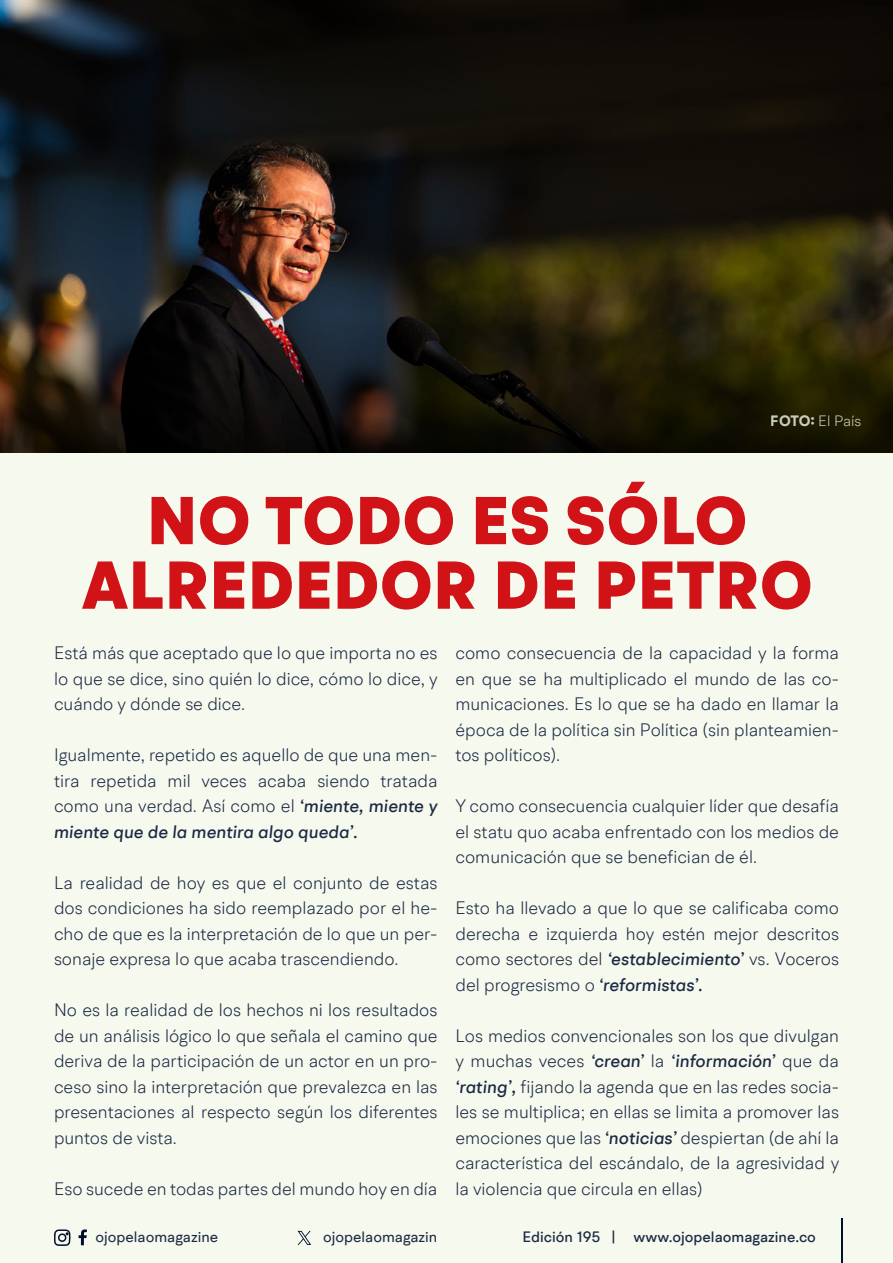
<style>
.page{position:relative;width:893px;height:1263px;background:#f6f9ee}
.page>*{position:absolute;margin:0;border:0;box-sizing:border-box;transform-origin:0 0}
.t1{font:900 67.5px/64.5px "BR Hendrix";letter-spacing:.01em;color:#d11217;text-align:center}
.t2{font:300 18px/25.5px "BR Hendrix";color:#1b2943;text-align:justify}
.t3{font:500 15px "BR Hendrix";color:#1b2943}
.t4{font:15px "BR Hendrix";color:#1b2943}
.t5{font:300 15px "BR Hendrix";color:#f5faed}
.s1{font-weight:700}
.s2{font-weight:500;font-style:italic}
</style>
<div class="page">
<svg style="left:79px;top:1229px;width:8px;height:16px"></svg>
<svg style="left:54px;top:1229px;width:17px;height:17px"></svg>
<hr style="left:841px;top:1219px;width:1px;height:44px;background:#000f2b">
<svg style="left:298px;top:1231px;width:13px;height:14px"></svg>
<img style="left:0;top:0;width:893px;height:316px">
<svg style="left:0;top:316px;width:893px;height:136px;background:#1e190d"></svg>
<p class="t5" style="left:771px;top:412px;width:92px"><span class="s1">FOTO:</span> El País</p>
<h1 class="t1" style="left:82px;top:490px;width:732px">NO TODO ES SÓLO<br>ALREDEDOR DE PETRO</h1>
<p class="t2" style="left:54px;top:640px;width:385px">Está más que aceptado que lo que importa no es lo que se dice, sino quién lo dice, cómo lo dice, y cuándo y dónde se dice.</p>
<p class="t2" style="left:54px;top:742px;width:385px">Igualmente, repetido es aquello de que una men&shy;tira repetida mil veces acaba siendo tratada como una verdad. Así como el <span class="s2">‘miente, miente y miente que de la mentira algo queda’.</span></p>
<p class="t2" style="left:54px;top:869px;width:385px">La realidad de hoy es que el conjunto de estas dos condiciones ha sido reemplazado por el he&shy;cho de que es la interpretación de lo que un per&shy;sonaje expresa lo que acaba trascendiendo.</p>
<p class="t2" style="left:54px;top:997px;width:385px">No es la realidad de los hechos ni los resultados de un análisis lógico lo que señala el camino que deriva de la participación de un actor en un pro&shy;ceso sino la interpretación que prevalezca en las presentaciones al respecto según los diferentes puntos de vista.</p>
<p class="t2" style="left:54px;top:1175px;width:385px">Eso sucede en todas partes del mundo hoy en día</p>
<p class="t2" style="left:455px;top:640px;width:385px">como consecuencia de la capacidad y la forma en que se ha multiplicado el mundo de las co&shy;municaciones. Es lo que se ha dado en llamar la época de la política sin Política (sin planteamien&shy;tos políticos).</p>
<p class="t2" style="left:455px;top:793px;width:385px">Y como consecuencia cualquier líder que desafía el statu quo acaba enfrentado con los medios de comunicación que se benefician de él.</p>
<p class="t2" style="left:455px;top:895px;width:385px">Esto ha llevado a que lo que se calificaba como derecha e izquierda hoy estén mejor descritos como sectores del <span class="s2">‘establecimiento’</span> vs. Voceros del progresismo o <span class="s2">‘reformistas’.</span></p>
<p class="t2" style="left:455px;top:1022px;width:385px">Los medios convencionales son los que divulgan y muchas veces <span class="s2">‘crean’</span> la <span class="s2">‘información’</span> que da <span class="s2">‘rating’,</span> fijando la agenda que en las redes socia&shy;les se multiplica; en ellas se limita a promover las emociones que las <span class="s2">‘noticias’</span> despiertan (de ahí la característica del escándalo, de la agresividad y la violencia que circula en ellas)</p>
<p class="t4" style="left:96px;top:1227px;width:124px">ojopelaomagazine</p>
<p class="t4" style="left:323px;top:1227px;width:116px">ojopelaomagazin</p>
<p class="t3" style="left:522px;top:1227px;width:295px">Edición 195 | www.ojopelaomagazine.co</p>
</div>
